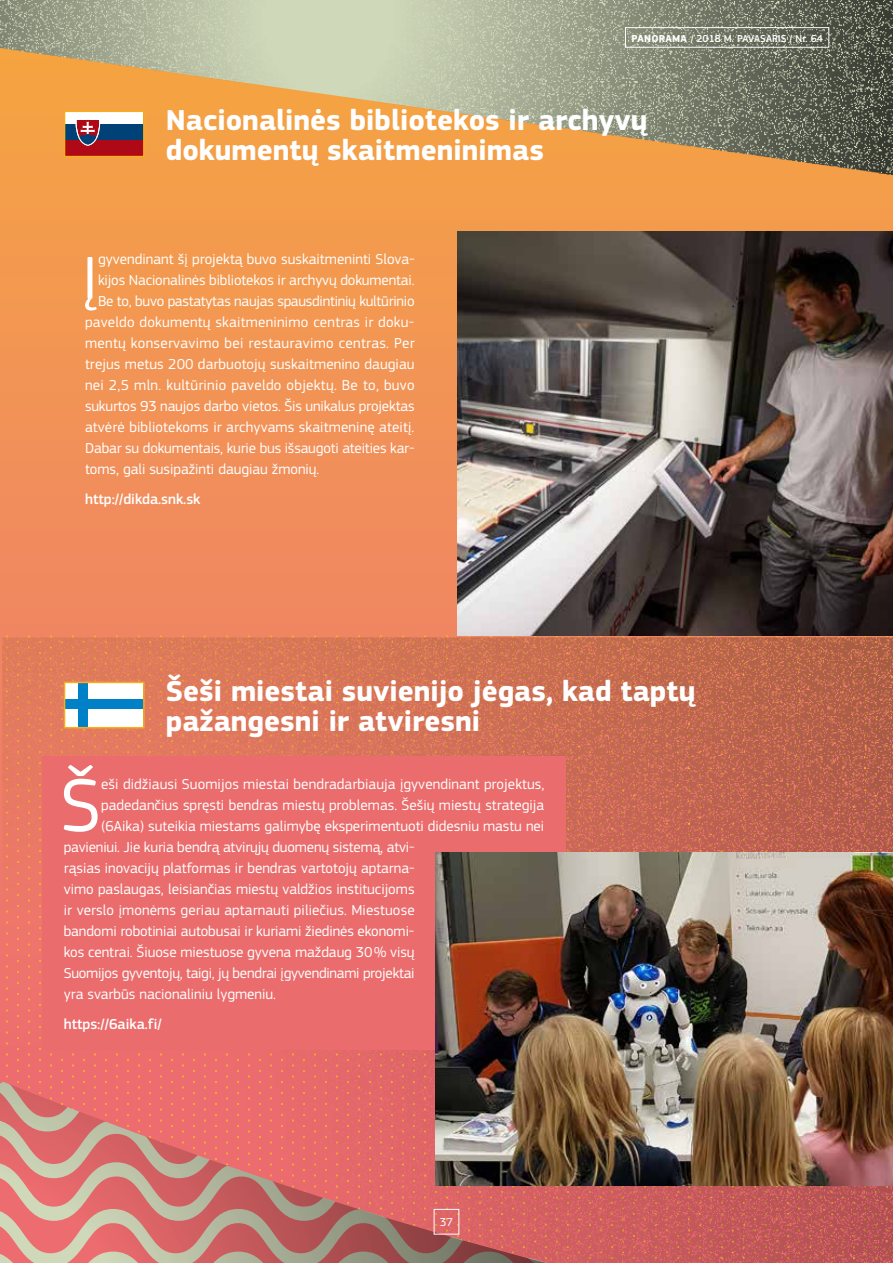
<style>
.page{position:relative;width:893px;height:1263px;background:#f29257}
.page>*{position:absolute;margin:0;border:0;box-sizing:border-box;transform-origin:0 0}
.t1{font:78.3px "EC Square Sans Pro";color:#fff}
.t2{font:62.7px "EC Square Sans Pro";color:#fff}
.t3{font:700 30px/30px "EC Square Sans Pro";color:#fff}
.t4{font:15px "EC Square Sans Pro";color:#fff}
.t5{font:15px "EC Square Sans Pro";letter-spacing:.02em;color:#fff}
.t6{font:500 15px "EC Square Sans Pro";color:#fff}
.t7{font:12px "EC Square Sans Pro";color:#fff}
.t8{font:500 10.5px "EC Square Sans Pro";color:#fff}
.s1{font-weight:700}
</style>
<div class="page">
<img style="left:0;top:609px;width:893px;height:654px">
<hr style="left:0;top:0;width:4px;height:632px;background:#f29158">
<svg style="left:0;top:1072px;width:832px;height:191px;background:#d1716d"></svg>
<img style="left:0;top:0;width:893px;height:240px">
<div style="left:625px;top:27px;width:204px;height:21px;border:1px solid #fff"></div>
<svg style="left:0;top:0;width:144px;height:157px;background:#c59966"></svg>
<div style="left:64px;top:111px;width:81px;height:46px;border:2px solid #f6ae1f"></div>
<div style="left:43px;top:757px;width:523px;height:293px;background:#eb6c6c"></div>
<svg style="left:67px;top:685px;width:75px;height:40px;background:#a5d2eb"></svg>
<div style="left:64px;top:682px;width:81px;height:46px;border:2px solid #f6ae1f"></div>
<div style="left:434px;top:1209px;width:25px;height:25px;border:1px solid #fff"></div>
<img style="left:436px;top:853px;width:457px;height:332px">
<img style="left:457px;top:232px;width:436px;height:404px">
<p class="t8" style="left:632px;top:32px;width:193px"><span class="s1">PANORAMA</span> / 2018 M. PAVASARIS / Nr. 64</p>
<h3 class="t3" style="left:166px;top:106px;width:483px">Nacionalinės bibliotekos ir archyvų dokumentų skaitmeninimas</h3>
<h2 class="t2" style="left:82px;top:241px;width:17px">Į</h2>
<p class="t4" style="left:98px;top:250px;width:318px">gyvendinant šį projektą buvo suskaitmeninti Slova-</p>
<p class="t4" style="left:98px;top:271px;width:318px">kijos Nacionalinės bibliotekos ir archyvų dokumentai.</p>
<p class="t4" style="left:98px;top:292px;width:318px">Be to, buvo pastatytas naujas spausdintinių kultūrinio</p>
<p class="t4" style="left:85px;top:313px;width:331px">paveldo dokumentų skaitmeninimo centras ir doku-</p>
<p class="t5" style="left:85px;top:334px;width:331px">mentų konservavimo bei restauravimo centras. Per</p>
<p class="t4" style="left:85px;top:355px;width:331px">trejus metus 200 darbuotojų suskaitmenino daugiau</p>
<p class="t5" style="left:85px;top:376px;width:331px">nei 2,5 mln. kultūrinio paveldo objektų. Be to, buvo</p>
<p class="t4" style="left:85px;top:397px;width:331px">sukurtos 93 naujos darbo vietos. Šis unikalus projektas</p>
<p class="t4" style="left:85px;top:418px;width:331px">atvėrė bibliotekoms ir archyvams skaitmeninę ateitį.</p>
<p class="t4" style="left:85px;top:439px;width:331px">Dabar su dokumentais, kurie bus išsaugoti ateities kar-</p>
<p class="t4" style="left:85px;top:460px;width:236px">toms, gali susipažinti daugiau žmonių.</p>
<p class="t6" style="left:85px;top:490px;width:117px">http://dikda.snk.sk</p>
<h3 class="t3" style="left:166px;top:677px;width:531px">Šeši miestai suvienijo jėgas, kad taptų pažangesni ir atviresni</h3>
<h1 class="t1" style="left:60px;top:760px;width:43px">Š</h1>
<p class="t4" style="left:101px;top:775px;width:445px">eši didžiausi Suomijos miestai bendradarbiauja įgyvendinant projektus,</p>
<p class="t4" style="left:101px;top:796px;width:444px">padedančius spręsti bendras miestų problemas. Šešių miestų strategija</p>
<p class="t4" style="left:101px;top:817px;width:445px">(6Aika) suteikia miestams galimybę eksperimentuoti didesniu mastu nei</p>
<p class="t4" style="left:64px;top:838px;width:352px">pavieniui. Jie kuria bendrą atvirųjų duomenų sistemą, atvi-</p>
<p class="t4" style="left:64px;top:859px;width:352px">rąsias inovacijų platformas ir bendras vartotojų aptarna-</p>
<p class="t4" style="left:64px;top:880px;width:352px">vimo paslaugas, leisiančias miestų valdžios institucijoms</p>
<p class="t4" style="left:64px;top:901px;width:352px">ir verslo įmonėms geriau aptarnauti piliečius. Miestuose</p>
<p class="t4" style="left:64px;top:922px;width:352px">bandomi robotiniai autobusai ir kuriami žiedinės ekonomi-</p>
<p class="t4" style="left:64px;top:943px;width:352px">kos centrai. Šiuose miestuose gyvena maždaug 30% visų</p>
<p class="t4" style="left:64px;top:964px;width:352px">Suomijos gyventojų, taigi, jų bendrai įgyvendinami projektai</p>
<p class="t4" style="left:64px;top:985px;width:214px">yra svarbūs nacionaliniu lygmeniu.</p>
<p class="t6" style="left:64px;top:1015px;width:99px">https://6aika.fi/</p>
<p class="t7" style="left:440px;top:1215px;width:15px">37</p>
</div>
